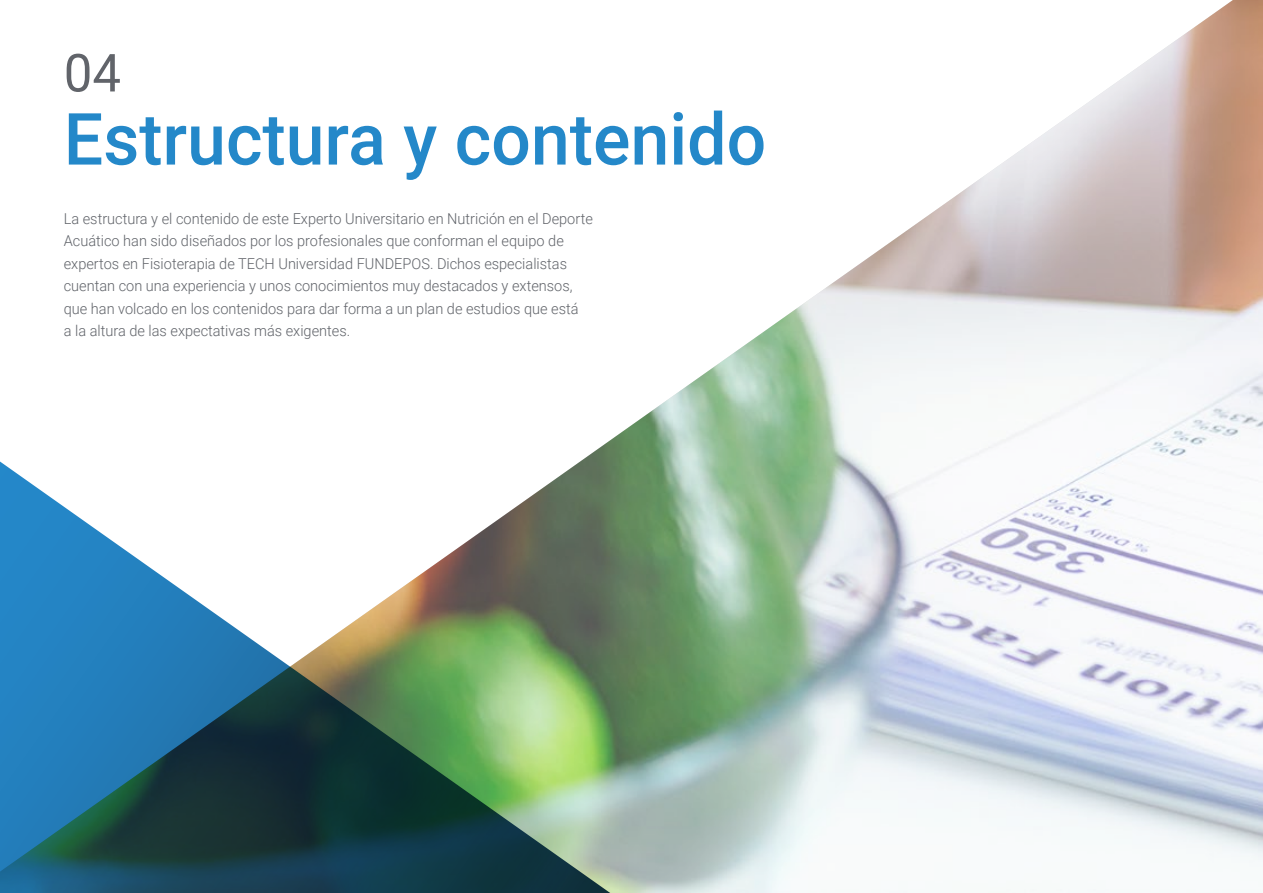
<style>
.page{position:relative;width:1263px;height:893px;background:#fff}
.page>*{position:absolute;margin:0;border:0;box-sizing:border-box;transform-origin:0 0}
.t1{font:500 72px "Roboto";color:#2488c9}
.t2{font:52.5px "Roboto";color:#61646a}
.t3{font:300 15px/22.5px "Roboto";color:#61646a}
</style>
<div class="page">
<img style="left:602px;top:0;width:661px;height:893px">
<svg style="left:0;top:446px;width:640px;height:447px"></svg>
<h2 class="t2" style="left:64px;top:36px;width:59px">04</h2>
<h1 class="t1" style="left:64px;top:89px;width:704px">Estructura y contenido</h1>
<p class="t3" style="left:64px;top:207px;width:531px">La estructura y el contenido de este Experto Universitario en Nutrición en el Deporte Acuático han sido diseñados por los profesionales que conforman el equipo de expertos en Fisioterapia de TECH Universidad FUNDEPOS. Dichos especialistas cuentan con una experiencia y unos conocimientos muy destacados y extensos, que han volcado en los contenidos para dar forma a un plan de estudios que está<br>a la altura de las expectativas más exigentes.</p>
</div>
